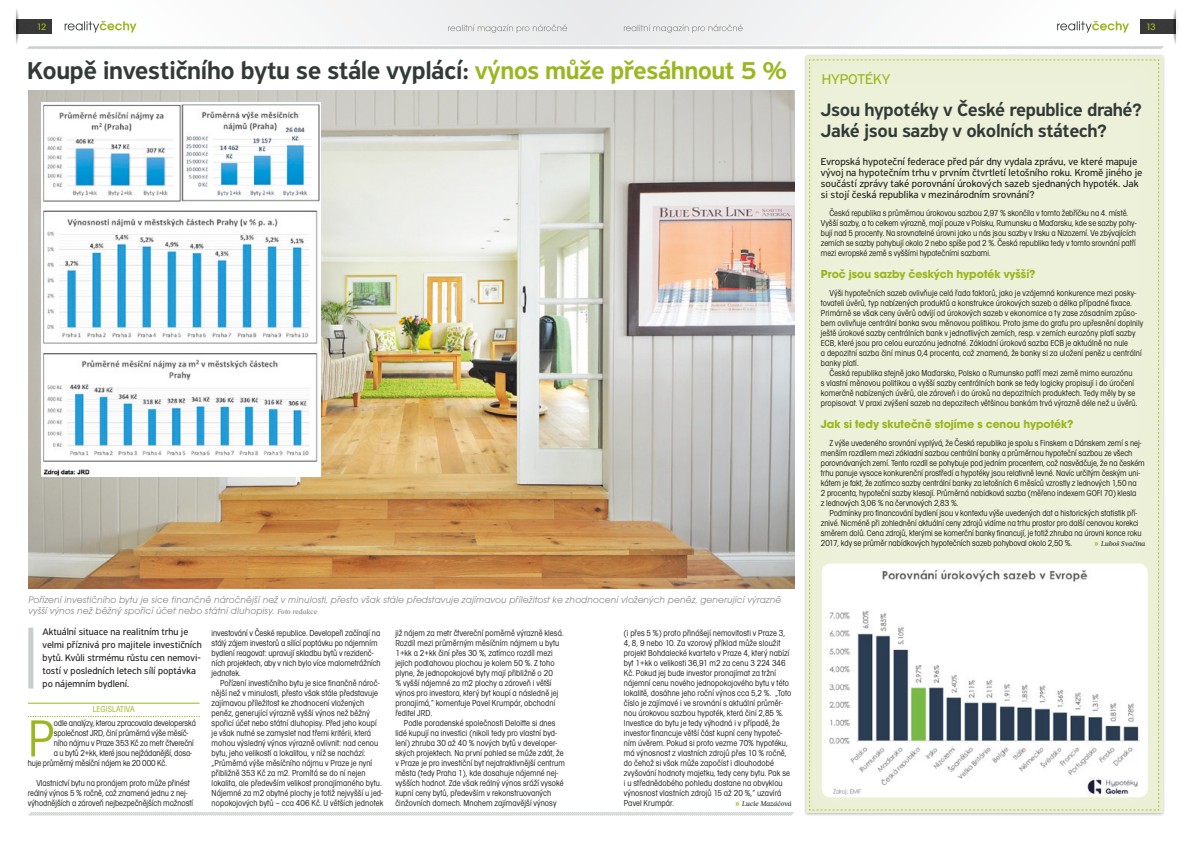
<style>
.page{position:relative;width:1191px;height:842px;background:#fff}
.page>*{position:absolute;margin:0;border:0;box-sizing:border-box;transform-origin:0 0}
.t1{font:53.8px "Avant Gar Got Itc TOT Boo Con";color:#9ab720}
.t2{font:500 26px "PF Highway Sans Pro";letter-spacing:-.02em;color:#323a37}
.t3{font:500 19px/21px "PF Highway Sans Pro";letter-spacing:-.02em;color:#323a37}
.t4{font:15px "PF Highway Sans Pro";color:#9ab720}
.t5{font:700 12px "Avant Gar Got Itc TOT";color:#9ab720}
.t6{font:10.5px/11px "PF Highway Sans Pro";color:#1d1d1b}
.t7{font:10px/11px "Avant Gar Got Itc TOT Boo Obl";letter-spacing:.01em;color:#8a8a89}
.t8{font:10px/13px "PF Highway Sans Pro";color:#1d1d1b}
.t9{font:9.6px "Avant Gar Got Itc TOT Med Con";color:#9ab720;scale:1.08 1}
.t10{font:9px/10px "Avant Gar Got Itc TOT Boo Con";letter-spacing:.01em;color:#1d1d1b}
.t11{font:9px "Avant Gar Got Itc TOT Boo Con";letter-spacing:-.01em;color:#1d1d1b}
.t12{font:9px "Avant Gar Got Itc TOT Boo Con";letter-spacing:.015em;color:#9ab720}
.t13{font:italic 500 7px "Glosa Text";letter-spacing:-.01em;color:#323a37}
.s1{color:#9ab720}
.s2{font-family:"Glosa Text";font-weight:500;font-style:italic;font-size:7px}
.s3{font-family:"Vista Sans Bold CE";font-weight:400;font-style:normal;font-size:8px;color:#9ab720}
</style>
<div class="page">
<img style="left:28px;top:91px;width:766px;height:497px">
<svg style="left:27px;top:46px;width:1136px;height:3px"></svg>
<div style="left:110px;top:0;width:485px;height:44px;background:#f4f4f5"></div>
<div style="left:595px;top:0;width:485px;height:44px;background:#f4f4f5"></div>
<img style="left:26px;top:20px;width:26px;height:14px">
<img style="left:1141px;top:20px;width:25px;height:14px">
<img style="left:16px;top:9px;width:10px;height:36px">
<img style="left:1166px;top:9px;width:10px;height:36px">
<img style="left:14px;top:10px;width:3px;height:31px">
<img style="left:1175px;top:10px;width:3px;height:31px">
<svg style="left:448px;top:24px;width:119px;height:9px"></svg>
<svg style="left:624px;top:24px;width:118px;height:9px"></svg>
<svg style="left:65px;top:21px;width:71px;height:12px"></svg>
<svg style="left:1057px;top:21px;width:72px;height:12px"></svg>
<svg style="left:28px;top:812px;width:766px;height:4px"></svg>
<hr style="left:28px;top:703px;width:172px;height:1px;background:#9ab720">
<svg style="left:28px;top:716px;width:172px;height:1px"></svg>
<div style="left:805px;top:55px;width:359px;height:759px;background:#9ab720;opacity:.05"></div>
<div style="left:809px;top:59px;width:350px;height:751px;background:#edf1d9"></div>
<div style="left:28px;top:628px;width:5px;height:60px;background:#c9cdcc"></div>
<img style="left:42px;top:103px;width:278px;height:373px">
<img style="left:821px;top:563px;width:326px;height:234px">
<p class="t9" style="left:37px;top:21px;width:10px">12</p>
<p class="t9" style="left:1146px;top:21px;width:11px">13</p>
<h2 class="t2" style="left:27px;top:55px;width:761px">Koupě investičního bytu se stále vyplácí: <span class="s1">výnos může přesáhnout 5 %</span></h2>
<p class="t7" style="left:28px;top:594px;width:754px">Pořízení investičního bytu je sice finančně náročnější než v minulosti, přesto však stále představuje zajímavou příležitost ke zhodnocení vložených peněz, generující výrazně vyšší výnos než běžný spořicí účet nebo státní dluhopisy. <span class="s2">Foto redakce</span></p>
<p class="t8" style="left:43px;top:625px;width:161px">Aktuální situace na realitním trhu je velmi příznivá pro majitele investičních bytů. Kvůli strmému růstu cen nemovi&shy;tostí v posledních letech sílí poptávka po nájemním bydlení.</p>
<p class="t12" style="left:93px;top:704px;width:44px">LEGISLATIVA</p>
<h1 class="t1" style="left:28px;top:708px;width:28px">P</h1>
<p class="t11" style="left:54px;top:718px;width:144px">odle analýzy, kterou zpracovala developerská</p>
<p class="t11" style="left:54px;top:728px;width:136px">společnost JRD, činí průměrná výše měsíč-</p>
<p class="t11" style="left:54px;top:738px;width:141px">ního nájmu v Praze 353 Kč za metr čtvereční</p>
<p class="t11" style="left:54px;top:748px;width:140px">a u bytů 2+kk, které jsou nejžádanější, dosa-</p>
<p class="t11" style="left:28px;top:758px;width:141px">huje průměrný měsíční nájem ke 20 000 Kč.</p>
<p class="t10" style="left:28px;top:778px;width:167px;text-indent:9px">Vlastnictví bytu na pronájem proto může přinést reálný výnos 5 % ročně, což znamená jednu z nej&shy;výhodnějších a zároveň nejbezpečnějších možností</p>
<p class="t10" style="left:212px;top:628px;width:171px">investování v České republice. Developeři začínají na stálý zájem investorů a sílící poptávku po nájemním bydlení reagovat: upravují skladbu bytů v rezidenč&shy;ních projektech, aby v nich bylo více malometrážních jednotek.</p>
<p class="t10" style="left:212px;top:678px;width:173px;text-indent:9px">Pořízení investičního bytu je sice finančně nároč&shy;nější než v minulosti, přesto však stále představuje zajímavou příležitost ke zhodnocení vložených peněz, generující výrazně vyšší výnos než běžný spořicí účet nebo státní dluhopisy. Před jeho koupí je však nutné se zamyslet nad třemi kritérii, která mohou výsledný výnos výrazně ovlivnit: nad cenou bytu, jeho velikostí a lokalitou, v níž se nachází: „Průměrná výše měsíčního nájmu v Praze je nyní přibližně 353 Kč za m2. Promítá se do ní nejen lokalita, ale především velikost pronajímaného bytu.<br>Nájemné za m2 obytné plochy je totiž nejvyšší u jed&shy;nopokojových bytů – cca 406 Kč. U větších jednotek</p>
<p class="t10" style="left:395px;top:628px;width:170px">již nájem za metr čtvereční poměrně výrazně klesá.<br>Rozdíl mezi průměrným měsíčním nájmem u bytu 1+kk a 2+kk činí přes 30 %, zatímco rozdíl mezi jejich podlahovou plochou je kolem 50 %. Z toho plyne, že jednopokojové byty mají přibližně o 20<br>% vyšší nájemné za m2 plochy a zároveň i větší výnos pro investora, který byt koupí a následně jej pronajímá,“ komentuje Pavel Krumpár, obchodní ředitel JRD.</p>
<p class="t10" style="left:395px;top:718px;width:171px;text-indent:9px">Podle poradenské společnosti Deloitte si dnes lidé kupují na investici (nikoli tedy pro vlastní byd&shy;lení) zhruba 30 až 40 % nových bytů v developer&shy;ských projektech. Na první pohled se může zdát, že v Praze je pro investiční byt nejatraktivnější centrum města (tedy Praha 1), kde dosahuje nájemné nej&shy;vyšších hodnot. Zde však reálný výnos sráží vysoké kupní ceny bytů, především v rekonstruovaných činžovních domech. Mnohem zajímavější výnosy</p>
<p class="t10" style="left:624px;top:628px;width:169px">(i přes 5 %) proto přinášejí nemovitosti v Praze 3, 4, 8, 9 nebo 10. Za vzorový příklad může sloužit projekt Bohdalecké kvarteto v Praze 4, který nabízí byt 1+kk o velikosti 36,91 m2 za cenu 3 224 346<br>Kč. Pokud jej bude investor pronajímat za tržní nájemní cenu nového jednopokojového bytu v této lokalitě, dosáhne jeho roční výnos cca 5,2 %. „Toto číslo je zajímavé i ve srovnání s aktuální průměr&shy;nou úrokovou sazbou hypoték, která činí 2,85 %.<br>Investice do bytu je tedy výhodná i v případě, že investor financuje větší část kupní ceny hypoteč&shy;ním úvěrem. Pokud si proto vezme 70% hypotéku, má výnosnost z vlastních zdrojů přes 10 % ročně, do čehož si však může započíst i dlouhodobé zvyšování hodnoty majetku, tedy ceny bytu. Pak se i u střednědobého pohledu dostane na obvyklou výnosnost vlastních zdrojů 15 až 20 %,“ uzavírá Pavel Krumpár.</p>
<p class="t13" style="left:735px;top:799px;width:57px"><span class="s3">»</span> Lucie Mazáčová</p>
<h3 class="t4" style="left:821px;top:70px;width:70px">HYPOTÉKY</h3>
<h3 class="t3" style="left:820px;top:99px;width:323px">Jsou hypotéky v České republice drahé?<br>Jaké jsou sazby v okolních státech?</h3>
<p class="t6" style="left:821px;top:156px;width:323px">Evropská hypoteční federace před pár dny vydala zprávu, ve které mapuje vývoj na hypotečním trhu v prvním čtvrtletí letošního roku. Kromě jiného je součástí zprávy také porovnání úrokových sazeb sjednaných hypoték. Jak si stojí česká republika v mezinárodním srovnání?</p>
<p class="t10" style="left:821px;top:208px;width:317px;text-indent:9px">Česká republika s průměrnou úrokovou sazbou 2,97 % skončila v tomto žebříčku na 4. místě.<br>Vyšší sazby, a to celkem výrazně, mají pouze v Polsku, Rumunsku a Maďarsku, kde se sazby pohy&shy;bují nad 5 procenty. Na srovnatelné úrovni jako u nás jsou sazby v Irsku a Nizozemí. Ve zbývajících zemích se sazby pohybují okolo 2 nebo spíše pod 2 %. Česká republika tedy v tomto srovnání patří mezi evropské země s vyššími hypotečními sazbami.</p>
<h3 class="t5" style="left:821px;top:267px;width:216px">Proč jsou sazby českých hypoték vyšší?</h3>
<p class="t10" style="left:821px;top:288px;width:324px;text-indent:9px">Výši hypotečních sazeb ovlivňuje celá řada faktorů, jako je vzájemná konkurence mezi posky&shy;tovateli úvěrů, typ nabízených produktů a konstrukce úrokových sazeb a délka případné fixace.<br>Primárně se však ceny úvěrů odvíjí od úrokových sazeb v ekonomice a ty zase zásadním způso&shy;bem ovlivňuje centrální banka svou měnovou politikou. Proto jsme do grafu pro upřesnění doplnily ještě úrokové sazby centrálních bank v jednotlivých zemích, resp. v zemích eurozóny platí sazby ECB, které jsou pro celou eurozónu jednotné. Základní úroková sazba ECB je aktuálně na nule<br>a depozitní sazba činí minus 0,4 procenta, což znamená, že banky si za uložení peněz u centrální banky platí.</p>
<p class="t10" style="left:821px;top:368px;width:318px;text-align:center">Česká republika stejně jako Maďarsko, Polsko a Rumunsko patří mezi země mimo eurozónu<br>s vlastní měnovou politikou a vyšší sazby centrálních bank se tedy logicky propisují i do úročení komerčně nabízených úvěrů, ale zároveň i do úroků na depozitních produktech. Tedy měly by se propisovat. V praxi zvýšení sazeb na depozitech většinou bankám trvá výrazně déle než u úvěrů.</p>
<h3 class="t5" style="left:821px;top:417px;width:254px">Jak si tedy skutečně stojíme s cenou hypoték?</h3>
<p class="t10" style="left:821px;top:438px;width:325px;text-indent:9px">Z výše uvedeného srovnání vyplývá, že Česká republika je spolu s Finskem a Dánskem zemí s nej&shy;menším rozdílem mezi základní sazbou centrální banky a průměrnou hypoteční sazbou ze všech porovnávaných zemí. Tento rozdíl se pohybuje pod jedním procentem, což nasvědčuje, že na českém trhu panuje vysoce konkurenční prostředí a hypotéky jsou relativně levné. Navíc určitým českým uni&shy;kátem je fakt, že zatímco sazby centrální banky za letošních 6 měsíců vzrostly z lednových 1,50 na<br>2 procenta, hypoteční sazby klesají. Průměrná nabídková sazba (měřeno indexem GOFI 70) klesla<br>z lednových 3,06 % na červnových 2,83 %.</p>
<p class="t10" style="left:821px;top:508px;width:322px;text-indent:9px">Podmínky pro financování bydlení jsou v kontextu výše uvedených dat a historických statistik pří&shy;znivé. Nicméně při zohlednění aktuální ceny zdrojů vidíme na trhu prostor pro další cenovou korekci směrem dolů. Cena zdrojů, kterými se komerční banky financují, je totiž zhruba na úrovni konce roku 2017, kdy se průměr nabídkových hypotečních sazeb pohyboval okolo 2,50 %.</p>
<p class="t13" style="left:1094px;top:539px;width:52px"><span class="s3">»</span> Luboš Svačina</p>
</div>
